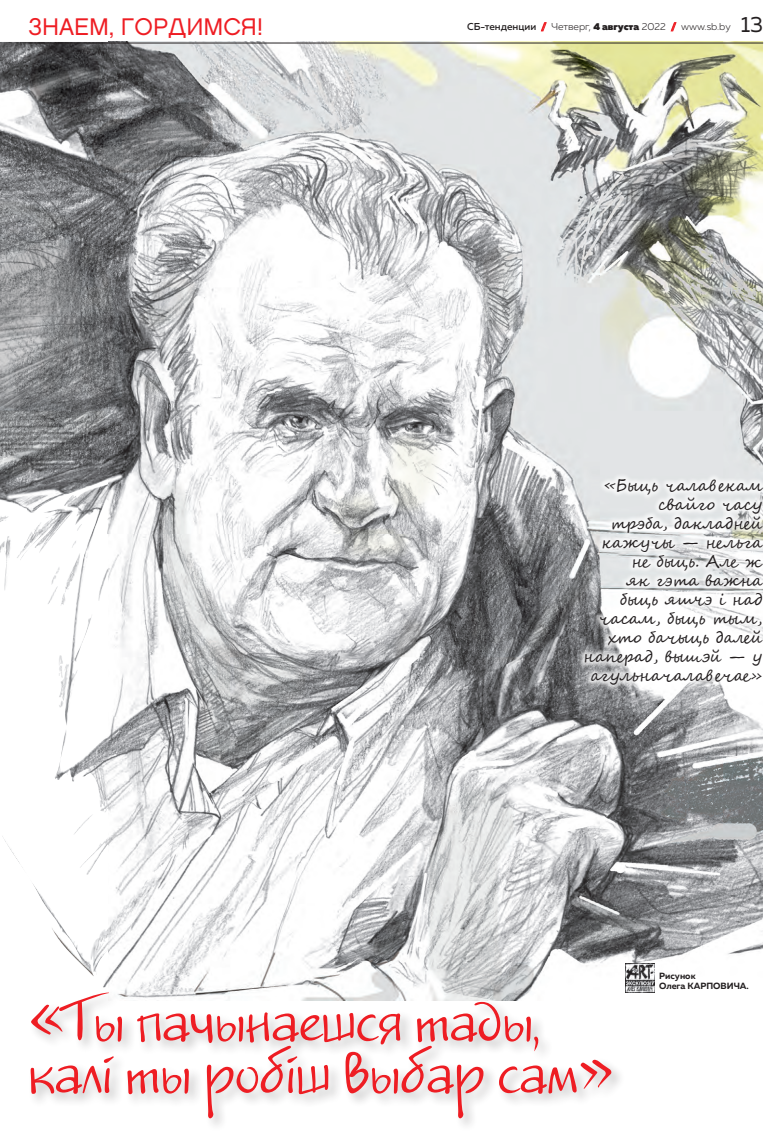
<style>
.page{position:relative;width:783px;height:1134px;background:#fff}
.page>*{position:absolute;margin:0;border:0;box-sizing:border-box;transform-origin:0 0}
.заг2{font:52px/52px "Jakob C";color:#ee1d23;scale:1.05 1}
.Колонтитул{font:24px "Chalet London Nineteen Sixty";color:#ee1d23}
.t1{font:22px "Muller";color:#231f20}
.лид{font:16px/19px "Segoe Script";color:#231f20;text-align:right}
.t2{font:300 10px "Muller";color:#231f20}
.Autor{font:700 9px/10px "Muller";color:#231f20}
.s1{font-weight:500}
.s2{font-weight:900;color:#ee1d23}
.s3{font-weight:900}
</style>
<div class="page">
<img style="left:109px;top:42px;width:653px;height:951px">
<img style="left:0;top:42px;width:156px;height:802px">
<svg style="left:541px;top:22px;width:5px;height:9px"></svg>
<svg style="left:670px;top:22px;width:6px;height:9px"></svg>
<hr style="left:28px;top:43px;width:735px;height:1px;background:#231f20">
<div style="left:578px;top:473px;width:191px;height:218px;background:#fff;opacity:.75"></div>
<img style="left:625px;top:964px;width:29px;height:28px">
<div style="left:28px;top:990px;width:597px;height:142px;background:#231f20;opacity:.3"></div>
<p class="Колонтитул" style="left:28px;top:12px;width:236px">ЗНАЕМ, ГОРДИМСЯ!</p>
<p class="t2" style="left:467px;top:21px;width:265px"><span class="s1">СБ-тенденции</span> <span class="s2">/</span> Четверг, <span class="s3">4 августа</span> 2022 <span class="s2">/</span> www.sb.by</p>
<p class="t1" style="left:740px;top:10px;width:24px">13</p>
<p class="лид" style="left:583px;top:476px;width:180px">«Быць чалав екам свайго часу<br>трэба, дакладней кажучы — нельга не быць. Але ж<br>як гэта важна<br>быць яшчэ і над часам, быць тым, хто бачыць далей наперад, вышэй — у агульначалав ечае»</p>
<p class="заг2" style="left:28px;top:998px;width:559px">«Ты пачынаешся тады, калі ты робіш выбар сам»</p>
<p class="Autor" style="left:659px;top:971px;width:91px">Рисунок<br>Олега КАРПОВИЧА.</p>
</div>
